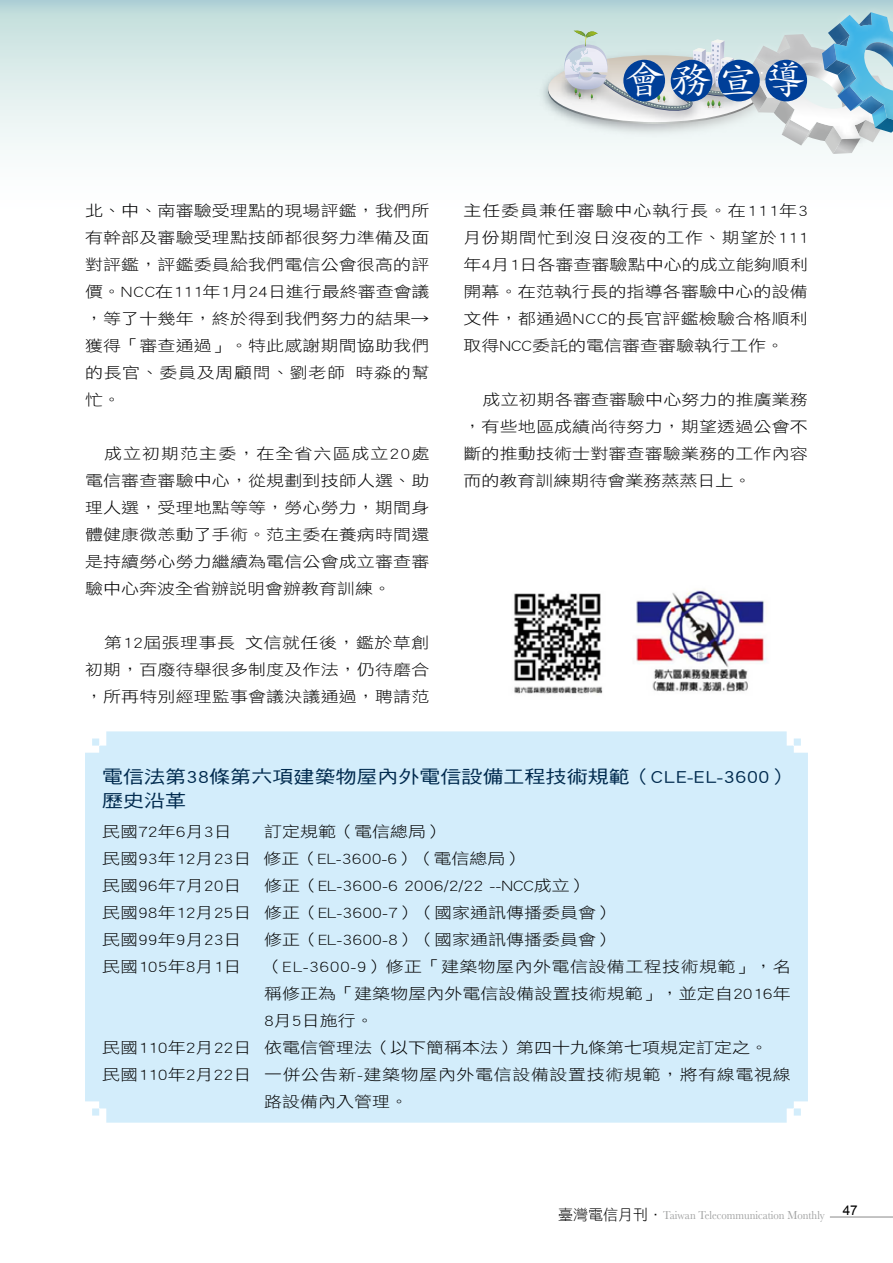
<style>
.page{position:relative;width:893px;height:1263px;background:#fff}
.page>*{position:absolute;margin:0;border:0;box-sizing:border-box;transform-origin:0 0}
.t1{font:37.5px "DF Kai Shu Std W5";color:#fff;scale:1.1 1}
.t2{font:17.85px/24px "DF Hei Std W5";color:#002a4e;scale:1.18 1}
.t3{font:15.3px/27px "DF Hei Std W3";color:#000;text-align:justify;scale:1.18 1}
.t4{font:15.3px "DF Hei Std W3";letter-spacing:.035em;color:#000;scale:1.18 1}
.t5{font:15.3px "DF Hei Std W3";letter-spacing:.025em;color:#000;scale:1.18 1}
.t6{font:13.5px "Arial";color:#000}
.t7{font:12px "Baskerville";color:#9fa0a0;scale:.9 1}
.s1{font-family:"DF Hei Std W3";font-size:15px;color:#000}
</style>
<div class="page">
<div style="left:0;top:0;width:893px;height:224px;background:linear-gradient(to bottom,#c3dedc,#fff)"></div>
<div style="left:85px;top:731px;width:723px;height:392px;background:#d3edfb"></div>
<hr style="left:830px;top:1216px;width:63px;height:1px;background:#898989">
<img style="left:496px;top:9px;width:208px;height:161px">
<div style="left:534px;top:148px;width:170px;height:17px;background:#f6fafa"></div>
<img style="left:659px;top:0;width:45px;height:12px">
<img style="left:513px;top:0;width:146px;height:21px">
<img style="left:527px;top:5px;width:118px;height:16px">
<img style="left:515px;top:21px;width:33px;height:119px">
<img style="left:523px;top:40px;width:25px;height:104px">
<img style="left:527px;top:44px;width:21px;height:104px">
<img style="left:704px;top:0;width:79px;height:170px">
<img style="left:783px;top:156px;width:49px;height:14px">
<img style="left:782px;top:0;width:50px;height:156px">
<img style="left:832px;top:154px;width:61px;height:16px">
<img style="left:812px;top:0;width:81px;height:12px">
<svg style="left:548px;top:12px;width:345px;height:142px"></svg>
<div style="left:623px;top:60px;width:42px;height:41px;background:#003f98;border-radius:50%"></div>
<div style="left:718px;top:60px;width:42px;height:41px;background:#003f98;border-radius:50%"></div>
<div style="left:671px;top:60px;width:41px;height:41px;background:#003f98;border-radius:50%"></div>
<div style="left:765px;top:60px;width:42px;height:41px;background:#003f98;border-radius:50%"></div>
<img style="left:514px;top:589px;width:252px;height:105px">
<h1 class="t1" style="left:624px;top:59px;width:166px">會 務 宣 導</h1>
<p class="t3" style="left:85px;top:197px;width:293px">北、中、南審驗受理點的現場評鑑，我們所有幹部及審驗受理點技師都很努力準備及面對評鑑，評鑑委員給我們電信公會很高的評價。NCC在111年1月24日進行最終審查會議，等了十幾年，終於得到我們努力的結果→獲得「審查通過」。特此感謝期間協助我們的長官、委員及周顧問、劉老師 時淼的幫忙。</p>
<p class="t3" style="left:85px;top:440px;width:293px;text-indent:19px">成立初期范主委，在全省六區成立20處電信審查審驗中心，從規劃到技師人選、助理人選，受理地點等等，勞心勞力，期間身體健康微恙動了手術。范主委在養病時間還是持續勞心勞力繼續為電信公會成立審查審驗中心奔波全省辦說明會辦教育訓練。</p>
<p class="t3" style="left:85px;top:629px;width:293px;text-indent:19px">第12屆張理事長 文信就任後，鑑於草創初期，百廢待舉很多制度及作法，仍待磨合，所再特別經理監事會議決議通過，聘請范</p>
<p class="t3" style="left:463px;top:197px;width:293px">主任委員兼任審驗中心執行長。在111年3月份期間忙到沒日沒夜的工作、期望於111年4月1日各審查審驗點中心的成立能夠順利開幕。在范執行長的指導各審驗中心的設備文件，都通過NCC的長官評鑑檢驗合格順利取得NCC委託的電信審查審驗執行工作。</p>
<p class="t3" style="left:463px;top:386px;width:293px;text-indent:19px">成立初期各審查審驗中心努力的推廣業務，有些地區成績尚待努力，期望透過公會不斷的推動技術士對審查審驗業務的工作內容而的教育訓練期待會業務蒸蒸日上。</p>
<p class="t2" style="left:102px;top:764px;width:585px">電信法第38條第六項建築物屋內外電信設備工程技術規範（CLE-EL-3600）歷史沿革</p>
<p class="t3" style="left:102px;top:818px;width:111px">民國72年6月3日</p>
<p class="t3" style="left:102px;top:818px;width:359px;text-align:left;text-indent:162px">訂定規範（電信總局）<br>民國93年12月23日 修正（EL-3600-6）（電信總局）民國96年7月20日</p>
<p class="t3" style="left:102px;top:872px;width:435px;text-align:left;text-indent:162px">修正（EL-3600-6 2006/2/22 --NCC成立）<br>民國98年12月25日 修正（EL-3600-7）（國家通訊傳播委員會）民國99年9月23日</p>
<p class="t3" style="left:264px;top:926px;width:298px">修正（EL-3600-8）（國家通訊傳播委員會）</p>
<p class="t3" style="left:102px;top:953px;width:120px">民國105年8月1日</p>
<p class="t5" style="left:264px;top:958px;width:448px">（EL-3600-9）修正「建築物屋內外電信設備工程技術規範」，名</p>
<p class="t3" style="left:264px;top:980px;width:448px">稱修正為「建築物屋內外電信設備設置技術規範」，並定自2016年</p>
<p class="t3" style="left:264px;top:1007px;width:95px">8月5日施行。</p>
<p class="t3" style="left:102px;top:1034px;width:566px">民國110年2月22日 依電信管理法（以下簡稱本法）第四十九條第七項規定訂定之。</p>
<p class="t4" style="left:102px;top:1066px;width:585px">民國110年2月22日 一併公告新-建築物屋內外電信設備設置技術規範，將有線電視線</p>
<p class="t3" style="left:264px;top:1088px;width:124px">路設備內入管理。</p>
<p class="t7" style="left:558px;top:1207px;width:298px"><span class="s1">臺灣電信月刊．</span>Taiwan Telecommunication Monthly</p>
<p class="t6" style="left:843px;top:1201px;width:17px">47</p>
</div>
